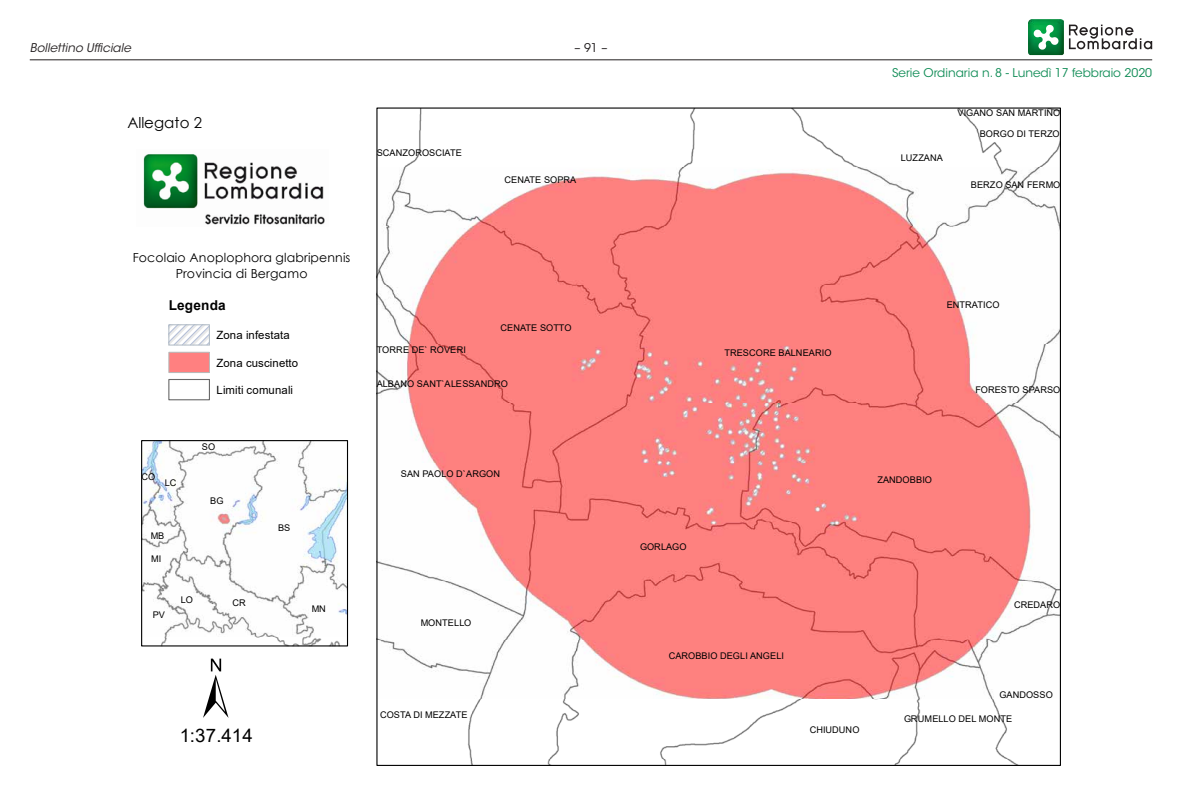
<style>
.page{position:relative;width:1182px;height:800px;background:#fff}
.page>*{position:absolute;margin:0;border:0;box-sizing:border-box;transform-origin:0 0}
.t1{font:84.15px "ESRI North";color:#000}
.t2{font:18.6px "Arial";color:#000}
.t3{font:15px "Century Gothic";color:#000}
.t4{font:700 13.65px "Arial";letter-spacing:.02em;color:#000}
.t5{font:12.45px/15.6px "Century Gothic";letter-spacing:.01em;color:#000;text-align:center}
.t6{font:12px "ITC Avant Garde Std";color:#108c56}
.t7{font:italic 12px "ITC Avant Garde Std";color:#231f20}
.t8{font:12px "ITC Avant Garde Std";color:#231f20}
.t9{font:11.4px "Arial";letter-spacing:.005em;color:#000}
.t10{font:9.15px "Arial";letter-spacing:.005em;color:#000}
</style>
<div class="page">
<hr style="left:30px;top:59px;width:1121px;height:1px;background:#231f20">
<svg style="left:1068px;top:25px;width:83px;height:24px"></svg>
<img style="left:1028px;top:19px;width:35px;height:36px">
<svg style="left:1032px;top:24px;width:26px;height:26px"></svg>
<img style="left:378px;top:109px;width:680px;height:654px">
<img style="left:143px;top:442px;width:203px;height:202px">
<div style="left:141px;top:440px;width:207px;height:206px;border:1px solid #000"></div>
<svg style="left:170px;top:326px;width:38px;height:17px"></svg>
<div style="left:168px;top:324px;width:42px;height:21px;border:1px solid #b5bfc9"></div>
<div style="left:168px;top:352px;width:42px;height:21px;background:#ff8080;border:1px solid #b7b7b7"></div>
<div style="left:168px;top:379px;width:42px;height:21px;border:1px solid #686868"></div>
<img style="left:143px;top:154px;width:182px;height:71px">
<h3 class="t7" style="left:30px;top:40px;width:103px">Bollettino Ufficiale</h3>
<h3 class="t8" style="left:574px;top:40px;width:34px">– 91 –</h3>
<h3 class="t3" style="left:127px;top:112px;width:76px">Allegato 2</h3>
<p class="t10" style="left:377px;top:146px;width:87px">SCANZOROSCIATE</p>
<p class="t10" style="left:504px;top:174px;width:73px">CENATE SOPRA</p>
<h3 class="t5" style="left:133px;top:249px;width:219px">Focolaio Anoplophora glabripennis<br>Provincia di Bergamo</h3>
<h3 class="t4" style="left:169px;top:296px;width:58px">Legenda</h3>
<p class="t9" style="left:217px;top:327px;width:75px">Zona infestata</p>
<p class="t9" style="left:217px;top:355px;width:83px">Zona cuscinetto</p>
<p class="t9" style="left:217px;top:382px;width:78px">Limiti comunali</p>
<p class="t10" style="left:142px;top:470px;width:15px">CO</p>
<p class="t10" style="left:165px;top:476px;width:13px">LC</p>
<p class="t10" style="left:151px;top:529px;width:15px">MB</p>
<p class="t10" style="left:151px;top:552px;width:12px">MI</p>
<p class="t10" style="left:202px;top:440px;width:15px">SO</p>
<p class="t10" style="left:210px;top:494px;width:15px">BG</p>
<p class="t10" style="left:153px;top:608px;width:14px">PV</p>
<p class="t10" style="left:181px;top:593px;width:14px">LO</p>
<p class="t10" style="left:232px;top:597px;width:15px">CR</p>
<h1 class="t1" style="left:203px;top:639px;width:27px">±</h1>
<h2 class="t2" style="left:180px;top:722px;width:75px">1:37.414</h2>
<p class="t10" style="left:278px;top:521px;width:14px">BS</p>
<p class="t10" style="left:312px;top:602px;width:16px">MN</p>
<p class="t10" style="left:377px;top:343px;width:90px">TORRE DE` ROVERI</p>
<p class="t10" style="left:500px;top:321px;width:72px">CENATE SOTTO</p>
<p class="t10" style="left:377px;top:377px;width:133px">ALBANO SANT`ALESSANDRO</p>
<p class="t10" style="left:401px;top:467px;width:101px">SAN PAOLO D`ARGON</p>
<p class="t10" style="left:420px;top:616px;width:52px">MONTELLO</p>
<p class="t10" style="left:380px;top:708px;width:89px">COSTA DI MEZZATE</p>
<h3 class="t6" style="left:892px;top:65px;width:261px">Serie Ordinaria n. 8 - Lunedì 17 febbraio 2020</h3>
<p class="t10" style="left:957px;top:107px;width:104px">VIGANO SAN MARTINO</p>
<p class="t10" style="left:900px;top:152px;width:43px">LUZZANA</p>
<p class="t10" style="left:979px;top:128px;width:81px">BORGO DI TERZO</p>
<p class="t10" style="left:970px;top:179px;width:91px">BERZO SAN FERMO</p>
<p class="t10" style="left:724px;top:346px;width:109px">TRESCORE BALNEARIO</p>
<p class="t10" style="left:946px;top:299px;width:54px">ENTRATICO</p>
<p class="t10" style="left:975px;top:383px;width:86px">FORESTO SPARSO</p>
<p class="t10" style="left:640px;top:540px;width:48px">GORLAGO</p>
<p class="t10" style="left:668px;top:649px;width:117px">CAROBBIO DEGLI ANGELI</p>
<p class="t10" style="left:877px;top:473px;width:56px">ZANDOBBIO</p>
<p class="t10" style="left:809px;top:723px;width:51px">CHIUDUNO</p>
<p class="t10" style="left:1013px;top:598px;width:48px">CREDARO</p>
<p class="t10" style="left:999px;top:688px;width:55px">GANDOSSO</p>
<p class="t10" style="left:903px;top:711px;width:110px">GRUMELLO DEL MONTE</p>
</div>
